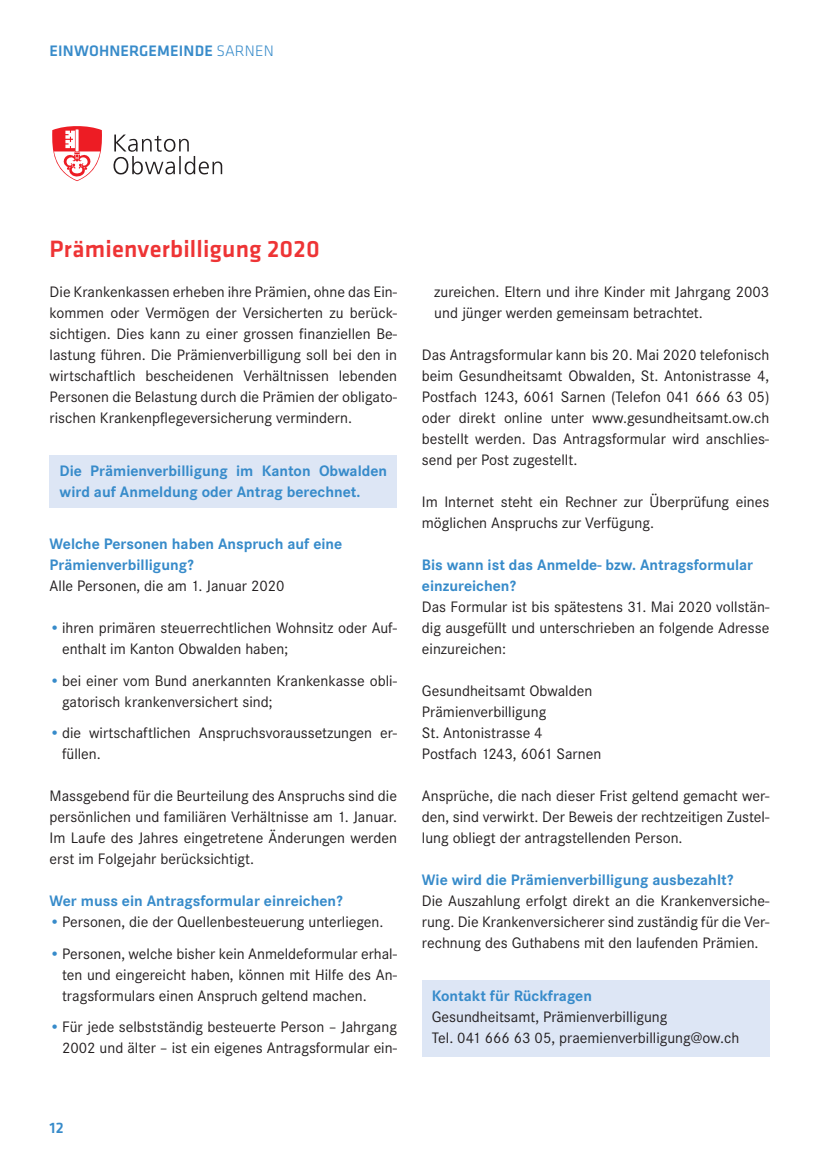
<style>
.page{position:relative;width:819px;height:1166px;background:#fff}
.page>*{position:absolute;margin:0;border:0;box-sizing:border-box;transform-origin:0 0}
.t1{font:500 24.5px "Klavika";letter-spacing:.01em;color:#ee3435}
.t2{font:15.75px/21px "Corporate S";color:#231f20;text-align:justify}
.t3{font:700 15.75px/21px "Corporate S";color:#378bca}
.t4{font:500 15.75px "Klavika";letter-spacing:.01em;color:#378bca}
.s1{font-weight:300}
.s2{color:#378bca}
</style>
<div class="page">
<div style="left:50px;top:455px;width:347px;height:52px;background:#dde6f5"></div>
<div style="left:422px;top:980px;width:347px;height:76px;background:#dde6f5"></div>
<svg style="left:113px;top:135px;width:109px;height:40px"></svg>
<svg style="left:52px;top:126px;width:50px;height:55px"></svg>
<p class="t4" style="left:50px;top:45px;width:226px">EINWOHNERGEMEINDE <span class="s1">SARNEN</span></p>
<h1 class="t1" style="left:50px;top:239px;width:272px">Prämienverbilligung 2020</h1>
<p class="t2" style="left:50px;top:283px;width:349px">Die Krankenkassen erheben ihre Prämien, ohne das Ein&shy;kommen oder Vermögen der Versicherten zu berück&shy;sichtigen. Dies kann zu einer grossen finanziellen Be&shy;lastung führen. Die Prämienverbilligung soll bei den in wirtschaftlich bescheidenen Verhältnissen lebenden Personen die Belastung durch die Prämien der obligato&shy;rischen Krankenpflegeversicherung vermindern.</p>
<p class="t3" style="left:60px;top:461px;width:329px">Die Prämienverbilligung im Kanton Obwalden wird auf Anmeldung oder Antrag berechnet.</p>
<p class="t3" style="left:50px;top:535px;width:294px">Welche Personen haben Anspruch auf eine<br>Prämienverbilligung?</p>
<p class="t2" style="left:50px;top:577px;width:236px">Alle Personen, die am 1. Januar 2020</p>
<p class="t2" style="left:62px;top:619px;width:336px;text-indent:-12px"><span class="s2">•</span> ihren primären steuerrechtlichen Wohnsitz oder Auf&shy;enthalt im Kanton Obwalden haben;</p>
<p class="t2" style="left:62px;top:671px;width:336px;text-indent:-12px"><span class="s2">•</span> bei einer vom Bund anerkannten Krankenkasse obli&shy;gatorisch krankenversichert sind;</p>
<p class="t2" style="left:62px;top:724px;width:336px;text-indent:-12px"><span class="s2">•</span> die wirtschaftlichen Anspruchsvoraussetzungen er&shy;füllen.</p>
<p class="t2" style="left:50px;top:787px;width:349px">Massgebend für die Beurteilung des Anspruchs sind die persönlichen und familiären Verhältnisse am 1. Januar.<br>Im Laufe des Jahres eingetretene Änderungen werden erst im Folgejahr berücksichtigt.</p>
<p class="t3" style="left:50px;top:892px;width:294px">Wer muss ein Antragsformular einreichen?</p>
<p class="t2" style="left:50px;top:913px;width:335px"><span class="s2">•</span> Personen, die der Quellenbesteuerung unterliegen.</p>
<p class="t2" style="left:62px;top:944px;width:336px;text-indent:-12px"><span class="s2">•</span> Personen, welche bisher kein Anmeldeformular erhal&shy;ten und eingereicht haben, können mit Hilfe des An&shy;tragsformulars einen Anspruch geltend machen.</p>
<p class="t2" style="left:50px;top:1018px;width:349px;text-align:right"><span class="s2">•</span> Für jede selbstständig besteuerte Person – Jahrgang<br>2002 und älter – ist ein eigenes Antragsformular ein-</p>
<p class="t2" style="left:434px;top:283px;width:336px">zureichen. Eltern und ihre Kinder mit Jahrgang 2003 und jünger werden gemeinsam betrachtet.</p>
<p class="t2" style="left:422px;top:346px;width:349px">Das Antragsformular kann bis 20. Mai 2020 telefonisch beim Gesundheitsamt Obwalden, St. Antonistrasse 4, Postfach 1243, 6061 Sarnen (Telefon 041 666 63 05) oder direkt online unter www.gesundheitsamt.ow.ch bestellt werden. Das Antragsformular wird anschlies&shy;send per Post zugestellt.</p>
<p class="t2" style="left:422px;top:493px;width:349px">Im Internet steht ein Rechner zur Überprüfung eines möglichen Anspruchs zur Verfügung.</p>
<p class="t3" style="left:422px;top:556px;width:333px">Bis wann ist das Anmelde- bzw. Antragsformular einzureichen?</p>
<p class="t2" style="left:422px;top:598px;width:349px">Das Formular ist bis spätestens 31. Mai 2020 vollstän&shy;dig ausgefüllt und unterschrieben an folgende Adresse einzureichen:</p>
<p class="t2" style="left:422px;top:682px;width:181px;text-align:left">Gesundheitsamt Obwalden<br>Prämienverbilligung<br>St. Antonistrasse 4<br>Postfach 1243, 6061 Sarnen</p>
<p class="t2" style="left:422px;top:787px;width:349px">Ansprüche, die nach dieser Frist geltend gemacht wer&shy;den, sind verwirkt. Der Beweis der rechtzeitigen Zustel&shy;lung obliegt der antragstellenden Person.</p>
<p class="t3" style="left:422px;top:871px;width:313px">Wie wird die Prämienverbilligung ausbezahlt?</p>
<p class="t2" style="left:422px;top:892px;width:349px">Die Auszahlung erfolgt direkt an die Krankenversiche&shy;rung. Die Krankenversicherer sind zuständig für die Ver&shy;rechnung des Guthabens mit den laufenden Prämien.</p>
<p class="t3" style="left:432px;top:987px;width:162px">Kontakt für Rückfragen</p>
<p class="t2" style="left:432px;top:1008px;width:309px">Gesundheitsamt, Prämienverbilligung<br>Tel. 041 666 63 05, praemienverbilligung@ow.ch</p>
<p class="t4" style="left:50px;top:1122px;width:16px">12</p>
</div>
